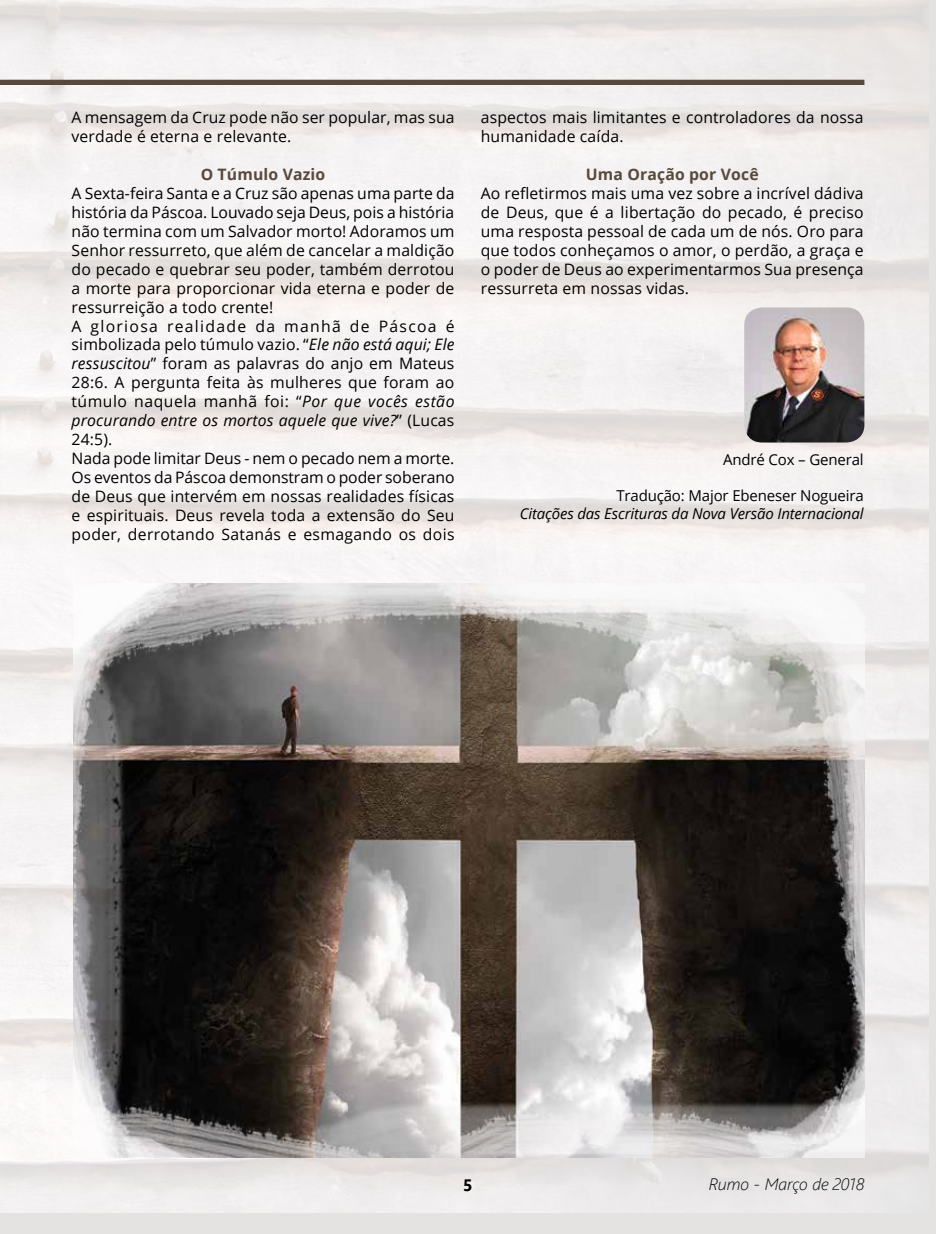
<style>
.page{position:relative;width:936px;height:1234px;background:#fff}
.page>*{position:absolute;margin:0;border:0;box-sizing:border-box;transform-origin:0 0}
.t1{font:italic 300 16.5px "Segoe UI";color:#000}
.t2{font:700 16.5px "Segoe UI";color:#000}
.t3{font:15.75px/18.9px "Open Sans";letter-spacing:.01em;color:#000}
.t4{font:700 15.75px "Open Sans";letter-spacing:.01em;color:#57493c}
.t5{font:15px "Open Sans";letter-spacing:-.01em;color:#000}
.t6{font:italic 15px "Open Sans";letter-spacing:-.01em;color:#000}
.s1{font-style:italic}
</style>
<div class="page">
<div style="left:0;top:0;width:935px;height:1233px;background:linear-gradient(to bottom,#e7e5e3,#e8e6e5)"></div>
<img style="left:0;top:0;width:928px;height:1212px">
<div style="left:0;top:80px;width:864px;height:5px;background:#57493c"></div>
<img style="left:73px;top:583px;width:791px;height:574px">
<img style="left:744px;top:307px;width:120px;height:135px">
<p class="t3" style="left:72px;top:108px;width:384px">A mensagem da Cruz pode não ser popular, mas sua verdade é eterna e relevante.</p>
<p class="t4" style="left:201px;top:163px;width:126px">O Túmulo Vazio</p>
<p class="t3" style="left:72px;top:183px;width:384px">A Sexta-feira Santa e a Cruz são apenas uma parte da história da Páscoa. Louvado seja Deus, pois a história não termina com um Salvador morto! Adoramos um Senhor ressurreto, que além de cancelar a maldição do pecado e quebrar seu poder, também derrotou a morte para proporcionar vida eterna e poder de ressurreição a todo crente!<br>A gloriosa realidade da manhã de Páscoa é simbolizada pelo túmulo vazio. “<span class="s1">Ele não está aqui; Ele ressuscitou</span>” foram as palavras do anjo em Mateus 28:6. A pergunta feita às mulheres que foram ao túmulo naquela manhã foi: “<span class="s1">Por que vocês estão procurando entre os mortos aquele que vive?</span>” (Lucas 24:5).<br>Nada pode limitar Deus - nem o pecado nem a morte.<br>Os eventos da Páscoa demonstram o poder soberano de Deus que intervém em nossas realidades físicas e espirituais. Deus revela toda a extensão do Seu poder, derrotando Satanás e esmagando os dois</p>
<p class="t3" style="left:480px;top:108px;width:384px">aspectos mais limitantes e controladores da nossa humanidade caída.</p>
<p class="t4" style="left:585px;top:163px;width:174px">Uma Oração por Você</p>
<p class="t3" style="left:480px;top:183px;width:384px;text-align:justify">Ao refletirmos mais uma vez sobre a incrível dádiva de Deus, que é a libertação do pecado, é preciso uma resposta pessoal de cada um de nós. Oro para que todos conheçamos o amor, o perdão, a graça e o poder de Deus ao experimentarmos Sua presença ressurreta em nossas vidas.</p>
<p class="t5" style="left:723px;top:449px;width:142px">André Cox – General</p>
<p class="t5" style="left:616px;top:485px;width:249px">Tradução: Major Ebeneser Nogueira</p>
<p class="t6" style="left:520px;top:503px;width:345px">Citações das Escrituras da Nova Versão Internacional</p>
<p class="t2" style="left:463px;top:1171px;width:11px">5</p>
<p class="t1" style="left:708px;top:1172px;width:157px">Rumo - Março de 2018</p>
</div>
